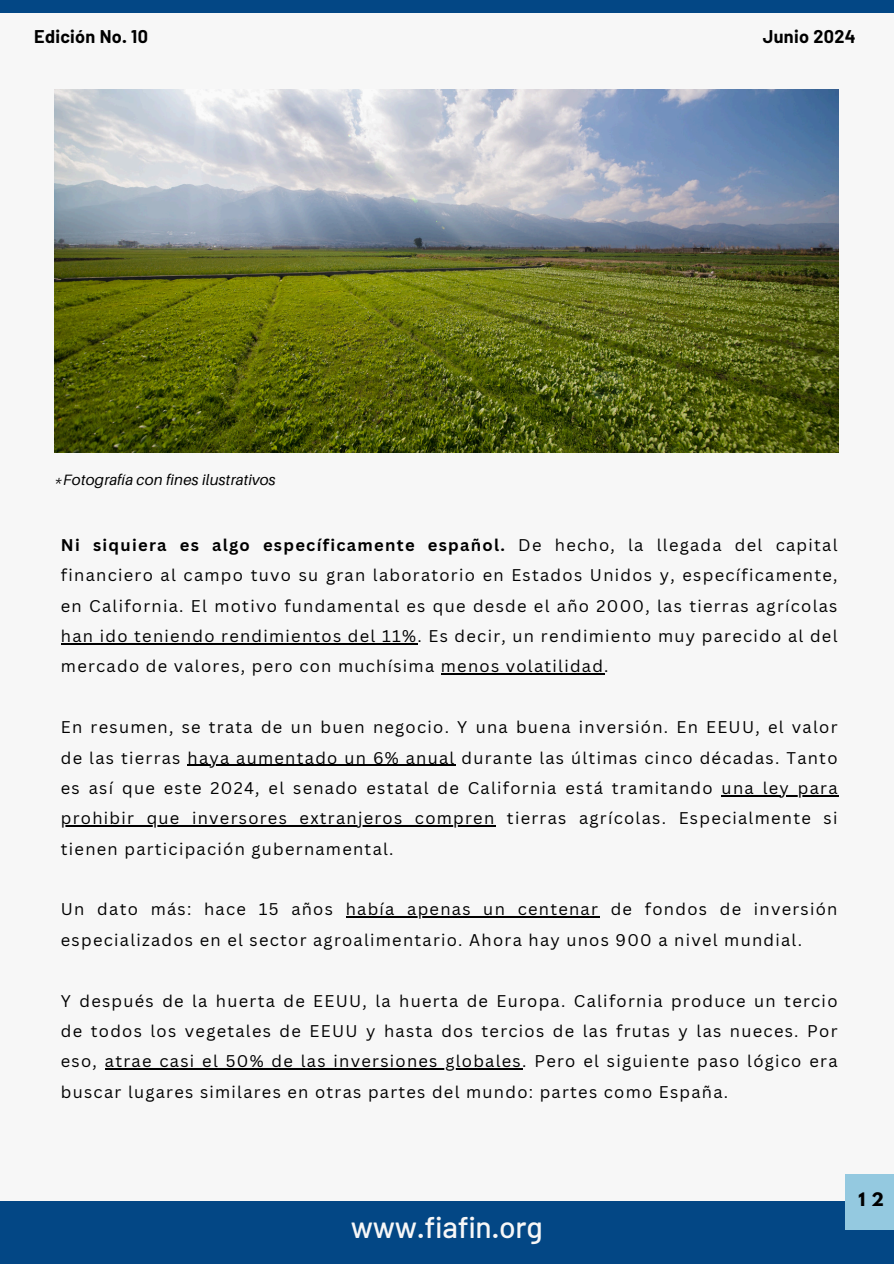
<style>
.page{position:relative;width:894px;height:1264px;background:#fff}
.page>*{position:absolute;margin:0;border:0;box-sizing:border-box;transform-origin:0 0}
.t1{font:500 30px "Barlow";letter-spacing:-.01em;color:#f7f7f7}
.t2{font:700 18px "Barlow";letter-spacing:.015em;color:#000}
.t3{font:16.5px/30.3px "Canva Sans";letter-spacing:.075em;color:#000}
.t4{font:700 16.5px "League Spartan";color:#000}
.t5{font:italic 15px "Aileron";letter-spacing:.015em;color:#000}
.s1{font-weight:700}
</style>
<div class="page">
<div style="left:0;top:0;width:893px;height:1263px;background:#f7f7f7"></div>
<div style="left:0;top:1200px;width:893px;height:63px;background:#034785"></div>
<div style="left:0;top:0;width:893px;height:12px;background:#034785"></div>
<div style="left:844px;top:1174px;width:49px;height:55px;background:#94c9e0"></div>
<hr style="left:61px;top:643px;width:356px;height:1px;background:#000">
<hr style="left:441px;top:673px;width:163px;height:1px;background:#000">
<hr style="left:187px;top:764px;width:268px;height:1px;background:#000">
<hr style="left:721px;top:795px;width:117px;height:1px;background:#000">
<hr style="left:61px;top:825px;width:434px;height:1px;background:#000">
<hr style="left:346px;top:916px;width:253px;height:1px;background:#000">
<hr style="left:105px;top:1068px;width:417px;height:1px;background:#000">
<img style="left:55px;top:89px;width:783px;height:364px">
<p class="t2" style="left:34px;top:25px;width:115px">Edición No. 10</p>
<p class="t2" style="left:762px;top:25px;width:94px">Junio 2024</p>
<p class="t5" style="left:55px;top:470px;width:222px">*Fotografía con fines ilustrativos</p>
<p class="t3" style="left:61px;top:529px;width:777px;text-align:justify"><span class="s1">Ni siquiera es algo específicamente español.</span> De hecho, la llegada del capital financiero al campo tuvo su gran laboratorio en Estados Unidos y, específicamente, en California. El motivo fundamental es que desde el año 2000, las tierras agrícolas han ido teniendo rendimientos del 11%. Es decir, un rendimiento muy parecido al del mercado de valores, pero con muchísima menos volatilidad.</p>
<p class="t3" style="left:61px;top:711px;width:777px">En resumen, se trata de un buen negocio. Y una buena inversión. En EEUU, el valor de las tierras haya aumentado un 6% anual durante las últimas cinco décadas. Tanto</p>
<h3 class="t3" style="left:61px;top:772px;width:653px">es así que este 2024, el senado estatal de California está tramitando</h3>
<h3 class="t3" style="left:721px;top:772px;width:117px">una ley para</h3>
<h3 class="t3" style="left:61px;top:802px;width:777px">prohibir que inversores extranjeros compren tierras agrícolas. Especialmente si tienen participación gubernamental.</h3>
<h3 class="t3" style="left:61px;top:893px;width:777px;text-indent:285px">había apenas un centenar de fondos de inversión especializados en el sector agroalimentario. Ahora hay unos 900 a nivel mundial.</h3>
<h3 class="t3" style="left:61px;top:893px;width:273px">Un dato más: hace 15 años</h3>
<h3 class="t3" style="left:61px;top:985px;width:777px">Y después de la huerta de EEUU, la huerta de Europa. California produce un tercio</h3>
<p class="t3" style="left:61px;top:1015px;width:777px">de todos los vegetales de EEUU y hasta dos tercios de las frutas y las nueces. Por eso,</p>
<h1 class="t3" style="left:61px;top:1045px;width:777px;text-indent:44px">atrae casi el 50% de las inversiones globales. Pero el siguiente paso lógico era buscar lugares similares en otras partes del mundo: partes como España.</h1>
<h2 class="t1" style="left:351px;top:1207px;width:193px">www.fiafin.org</h2>
<h2 class="t4" style="left:858px;top:1190px;width:27px">1 2</h2>
</div>
